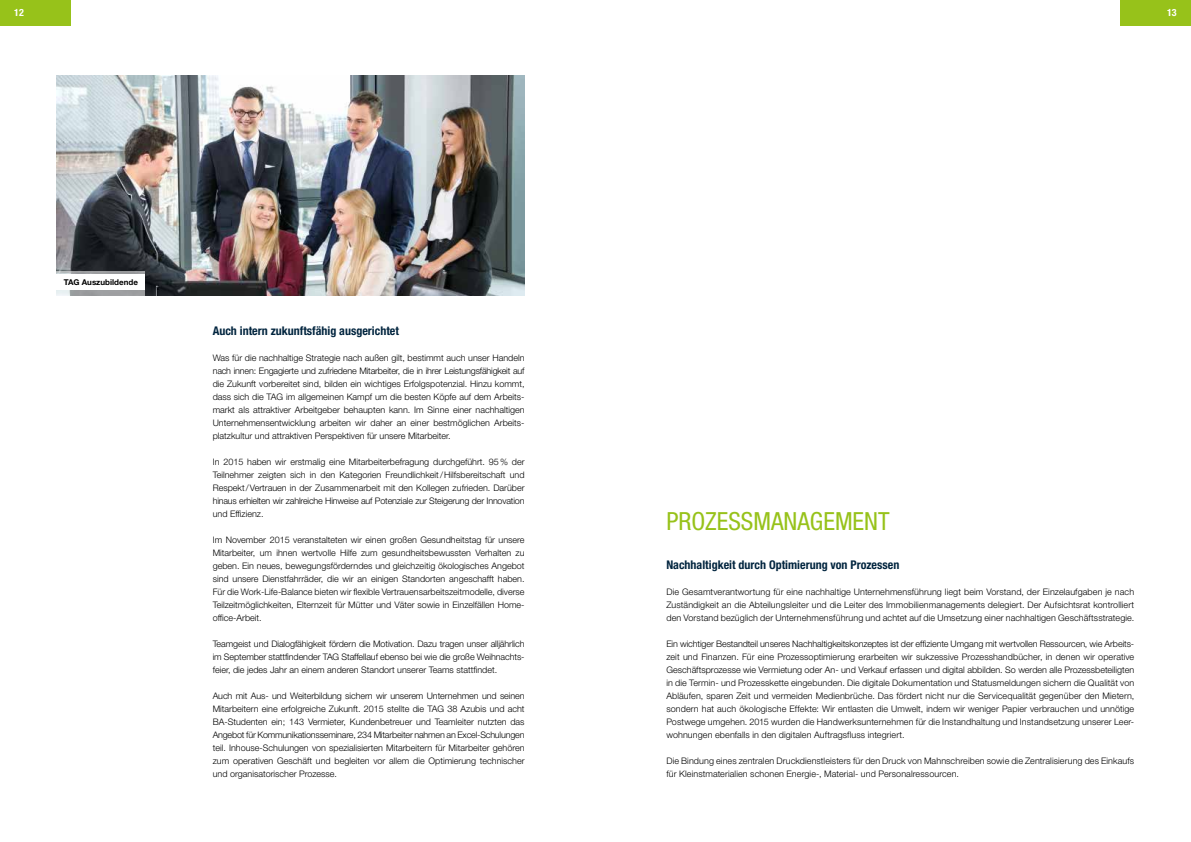
<style>
.page{position:relative;width:1191px;height:842px;background:#fff}
.page>*{position:absolute;margin:0;border:0;box-sizing:border-box;transform-origin:0 0}
.t1{font:condensed 25px "Helvetica Neue LT";color:#97c21a}
.t2{font:700 condensed 12px "Helvetica Neue LT";color:#00243e}
.t3{font:700 condensed 10px "Helvetica Neue LT";color:#fff}
.t4{font:300 9px/13px "Helvetica Neue LT";color:#000;text-align:justify}
.t5{font:700 8px "Helvetica Neue LT";color:#000}
</style>
<div class="page">
<img style="left:57px;top:75px;width:467px;height:221px">
<svg style="left:57px;top:271px;width:88px;height:25px"></svg>
<div style="left:57px;top:274px;width:88px;height:16px;background:#fff"></div>
<div style="left:0;top:0;width:71px;height:26px;background:#97c21a"></div>
<div style="left:1120px;top:0;width:71px;height:26px;background:#97c21a"></div>
<p class="t3" style="left:14px;top:7px;width:11px">12</p>
<p class="t3" style="left:1167px;top:7px;width:11px">13</p>
<p class="t5" style="left:64px;top:277px;width:76px">TAG Auszubildende</p>
<h2 class="t2" style="left:213px;top:323px;width:188px">Auch intern zukunftsfähig ausgerichtet</h2>
<p class="t4" style="left:213px;top:351px;width:313px">Was für die nachhaltige Strategie nach außen gilt, bestimmt auch unser Handeln nach innen: Engagierte und zufriedene Mitarbeiter, die in ihrer Leistungsfähigkeit auf die Zukunft vorbereitet sind, bilden ein wichtiges Erfolgspotenzial. Hinzu kommt, dass sich die TAG im allgemeinen Kampf um die besten Köpfe auf dem Arbeits&shy;markt als attraktiver Arbeitgeber behaupten kann. Im Sinne einer nachhaltigen Unternehmensentwicklung arbeiten wir daher an einer bestmöglichen Arbeits&shy;platzkultur und attraktiven Perspektiven für unsere Mitarbeiter.</p>
<p class="t4" style="left:213px;top:455px;width:313px">In 2015 haben wir erstmalig eine Mitarbeiterbefragung durchgeführt. 95% der Teilnehmer zeigten sich in den Kategorien Freundlichkeit/Hilfsbereitschaft und Respekt/Vertrauen in der Zusammenarbeit mit den Kollegen zufrieden. Darüber hinaus erhielten wir zahlreiche Hinweise auf Potenziale zur Steigerung der Innovation und Effizienz.</p>
<p class="t4" style="left:213px;top:533px;width:313px">Im November 2015 veranstalteten wir einen großen Gesundheitstag für unsere Mitarbeiter, um ihnen wertvolle Hilfe zum gesundheitsbewussten Verhalten zu geben. Ein neues, bewegungsförderndes und gleichzeitig ökologisches Angebot sind unsere Dienstfahrräder, die wir an einigen Standorten angeschafft haben.<br>Für die Work-Life-Balance bieten wir flexible Vertrauensarbeitszeitmodelle, diverse Teilzeitmöglichkeiten, Elternzeit für Mütter und Väter sowie in Einzelfällen Home&shy;office-Arbeit.</p>
<p class="t4" style="left:213px;top:637px;width:313px">Teamgeist und Dialogfähigkeit fördern die Motivation. Dazu tragen unser alljährlich im September stattfindender TAG Staffellauf ebenso bei wie die große Weihnachts&shy;feier, die jedes Jahr an einem anderen Standort unserer Teams stattfindet.</p>
<p class="t4" style="left:213px;top:689px;width:313px">Auch mit Aus- und Weiterbildung sichern wir unserem Unternehmen und seinen Mitarbeitern eine erfolgreiche Zukunft. 2015 stellte die TAG 38 Azubis und acht BA-Studenten ein; 143 Vermieter, Kundenbetreuer und Teamleiter nutzten das Angebot für Kommunikationsseminare, 234 Mitarbeiter nahmen an Excel-Schulungen teil. Inhouse-Schulungen von spezialisierten Mitarbeitern für Mitarbeiter gehören zum operativen Geschäft und begleiten vor allem die Optimierung technischer und organisatorischer Prozesse.</p>
<h1 class="t1" style="left:666px;top:507px;width:225px">PROZESSMANAGEMENT</h1>
<h2 class="t2" style="left:666px;top:557px;width:234px">Nachhaltigkeit durch Optimierung von Prozessen</h2>
<p class="t4" style="left:666px;top:585px;width:469px">Die Gesamtverantwortung für eine nachhaltige Unternehmensführung liegt beim Vorstand, der Einzelaufgaben je nach Zuständigkeit an die Abteilungsleiter und die Leiter des Immobilienmanagements delegiert. Der Aufsichtsrat kontrolliert den Vorstand bezüglich der Unternehmensführung und achtet auf die Umsetzung einer nachhaltigen Geschäftsstrategie.</p>
<p class="t4" style="left:666px;top:637px;width:469px">Ein wichtiger Bestandteil unseres Nachhaltigkeitskonzeptes ist der effiziente Umgang mit wertvollen Ressourcen, wie Arbeits&shy;zeit und Finanzen. Für eine Prozessoptimierung erarbeiten wir sukzessive Prozesshandbücher, in denen wir operative Geschäftsprozesse wie Vermietung oder An- und Verkauf erfassen und digital abbilden. So werden alle Prozessbeteiligten in die Termin- und Prozesskette eingebunden. Die digitale Dokumentation und Statusmeldungen sichern die Qualität von Abläufen, sparen Zeit und vermeiden Medienbrüche. Das fördert nicht nur die Servicequalität gegenüber den Mietern, sondern hat auch ökologische Effekte: Wir entlasten die Umwelt, indem wir weniger Papier verbrauchen und unnötige Postwege umgehen. 2015 wurden die Handwerksunternehmen für die Instandhaltung und Instandsetzung unserer Leer&shy;wohnungen ebenfalls in den digitalen Auftragsfluss integriert.</p>
<p class="t4" style="left:666px;top:754px;width:469px">Die Bindung eines zentralen Druckdienstleisters für den Druck von Mahnschreiben sowie die Zentralisierung des Einkaufs für Kleinstmaterialien schonen Energie-, Material- und Personalressourcen.</p>
</div>
